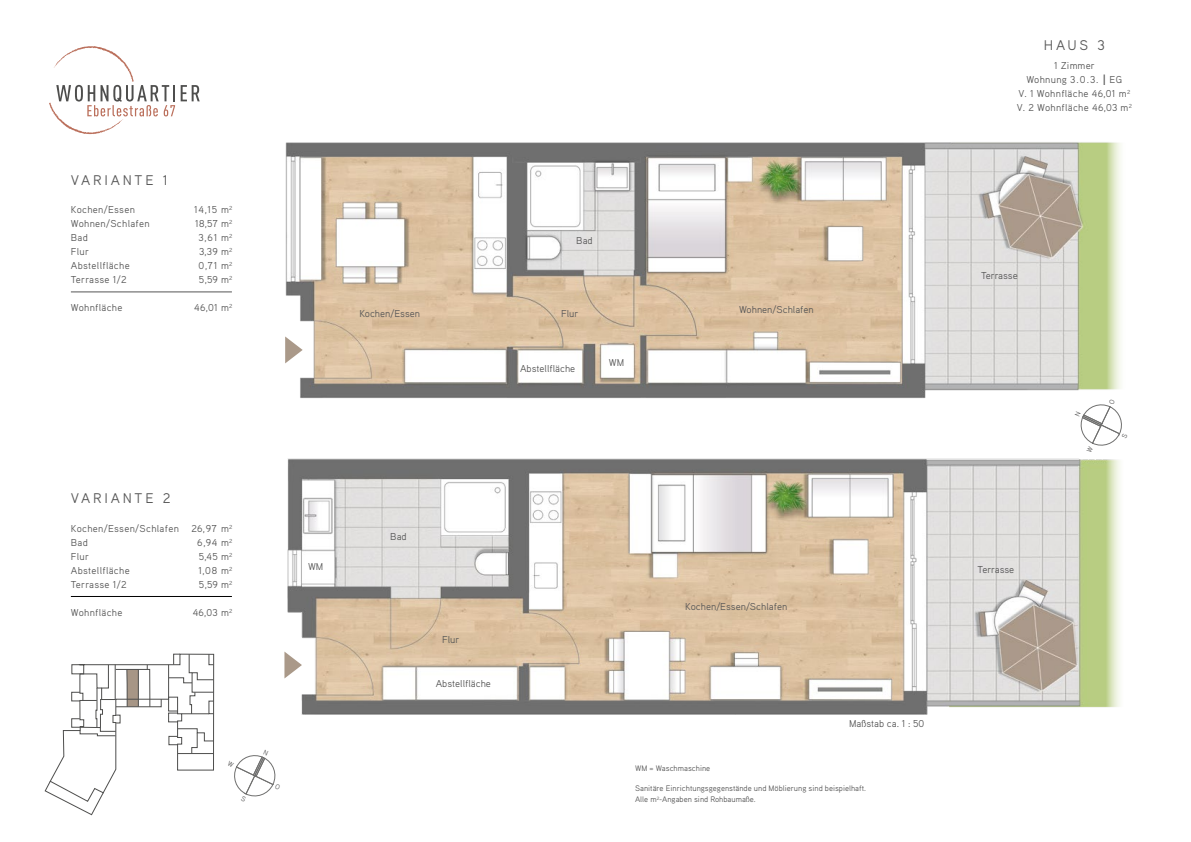
<style>
.page{position:relative;width:1191px;height:842px;background:#fff}
.page>*{position:absolute;margin:0;border:0;box-sizing:border-box;transform-origin:0 0}
.t1{font:14px "Aaux Pro";letter-spacing:.2em;color:#565656}
.t2{font:10px/14px "Aaux Pro";letter-spacing:.03em;color:#565656;text-align:center}
.t3{font:10px "Aaux Pro";color:#565656}
.t4{font:10px "Aaux Pro";letter-spacing:-.01em;color:#565656}
.t5{font:8px/11px "Aaux Pro";color:#565656}
.s1{font-size:15px}
</style>
<div class="page">
<svg style="left:44px;top:653px;width:170px;height:162px"></svg>
<img style="left:285px;top:142px;width:836px;height:257px">
<svg style="left:285px;top:336px;width:18px;height:27px"></svg>
<img style="left:284px;top:458px;width:836px;height:257px">
<svg style="left:284px;top:651px;width:18px;height:27px"></svg>
<hr style="left:71px;top:292px;width:161px;height:1px;background:#565656">
<hr style="left:71px;top:596px;width:161px;height:1px;background:#000">
<svg style="left:181px;top:85px;width:19px;height:16px"></svg>
<svg style="left:49px;top:46px;width:126px;height:89px"></svg>
<svg style="left:1080px;top:404px;width:42px;height:42px"></svg>
<svg style="left:234px;top:755px;width:42px;height:42px"></svg>
<h1 class="t1" style="left:71px;top:172px;width:99px">VARIANTE 1</h1>
<p class="t2" style="left:71px;top:203px;width:66px">Kochen/Essen</p>
<p class="t2" style="left:194px;top:203px;width:40px">14,15 m<sup>2</sup></p>
<p class="t2" style="left:71px;top:217px;width:80px">Wohnen/Schlafen</p>
<p class="t2" style="left:195px;top:217px;width:39px">18,57 m<sup>2</sup></p>
<p class="t2" style="left:71px;top:231px;width:18px">Bad</p>
<p class="t2" style="left:199px;top:231px;width:35px">3,61 m<sup>2</sup></p>
<p class="t2" style="left:71px;top:245px;width:20px">Flur</p>
<p class="t2" style="left:199px;top:245px;width:35px">3,39 m<sup>2</sup></p>
<p class="t2" style="left:71px;top:259px;width:60px">Abstellfläche</p>
<p class="t2" style="left:199px;top:259px;width:35px">0,71 m<sup>2</sup></p>
<p class="t2" style="left:71px;top:273px;width:57px">Terrasse 1/2</p>
<p class="t2" style="left:199px;top:273px;width:35px">5,59 m<sup>2</sup></p>
<p class="t2" style="left:71px;top:301px;width:53px">Wohnfläche</p>
<p class="t2" style="left:194px;top:301px;width:40px">46,01 m<sup>2</sup></p>
<h1 class="t1" style="left:71px;top:489px;width:101px">VARIANTE 2</h1>
<p class="t2" style="left:71px;top:521px;width:110px">Kochen/Essen/Schlafen</p>
<p class="t2" style="left:191px;top:521px;width:43px">26,97 m<sup>2</sup></p>
<p class="t2" style="left:71px;top:535px;width:18px">Bad</p>
<p class="t2" style="left:197px;top:535px;width:37px">6,94 m<sup>2</sup></p>
<p class="t2" style="left:71px;top:549px;width:20px">Flur</p>
<p class="t2" style="left:199px;top:549px;width:35px">5,45 m<sup>2</sup></p>
<p class="t2" style="left:71px;top:563px;width:60px">Abstellfläche</p>
<p class="t2" style="left:198px;top:563px;width:36px">1,08 m<sup>2</sup></p>
<p class="t2" style="left:71px;top:577px;width:57px">Terrasse 1/2</p>
<p class="t2" style="left:199px;top:577px;width:35px">5,59 m<sup>2</sup></p>
<p class="t2" style="left:71px;top:605px;width:53px">Wohnfläche</p>
<p class="t2" style="left:193px;top:605px;width:41px">46,03 m<sup>2</sup></p>
<p class="t3" style="left:359px;top:308px;width:62px">Kochen/Essen</p>
<p class="t2" style="left:390px;top:529px;width:18px">Bad</p>
<p class="t2" style="left:576px;top:234px;width:18px">Bad</p>
<p class="t2" style="left:561px;top:307px;width:19px">Flur</p>
<p class="t3" style="left:520px;top:362px;width:57px">Abstellfläche</p>
<p class="t2" style="left:609px;top:355px;width:17px">WM</p>
<p class="t3" style="left:739px;top:303px;width:76px">Wohnen/Schlafen</p>
<h1 class="t1" style="left:1044px;top:36px;width:62px">HAUS 3</h1>
<p class="t2" style="left:1016px;top:58px;width:117px">1 Zimmer<br>Wohnung 3.0.3. <span class="s1">I</span> EG<br>V. 1 Wohnfläche 46,01 m<sup>2<br></sup>V. 2 Wohnfläche 46,03 m<sup>2</sup></p>
<p class="t4" style="left:981px;top:269px;width:38px">Terrasse</p>
<p class="t2" style="left:308px;top:560px;width:17px">WM</p>
<p class="t4" style="left:977px;top:563px;width:38px">Terrasse</p>
<p class="t2" style="left:442px;top:632px;width:19px">Flur</p>
<p class="t3" style="left:436px;top:677px;width:57px">Abstellfläche</p>
<p class="t3" style="left:685px;top:601px;width:104px">Kochen/Essen/Schlafen</p>
<p class="t3" style="left:849px;top:718px;width:77px">Maßstab ca. 1 : 50</p>
<p class="t5" style="left:635px;top:763px;width:77px">WM = Waschmaschine</p>
<p class="t5" style="left:635px;top:783px;width:232px">Sanitäre Einrichtungsgegenstände und Möblierung sind beispielhaft.<br>Alle m<sup>2</sup>-Angaben sind Rohbaumaße.</p>
</div>
